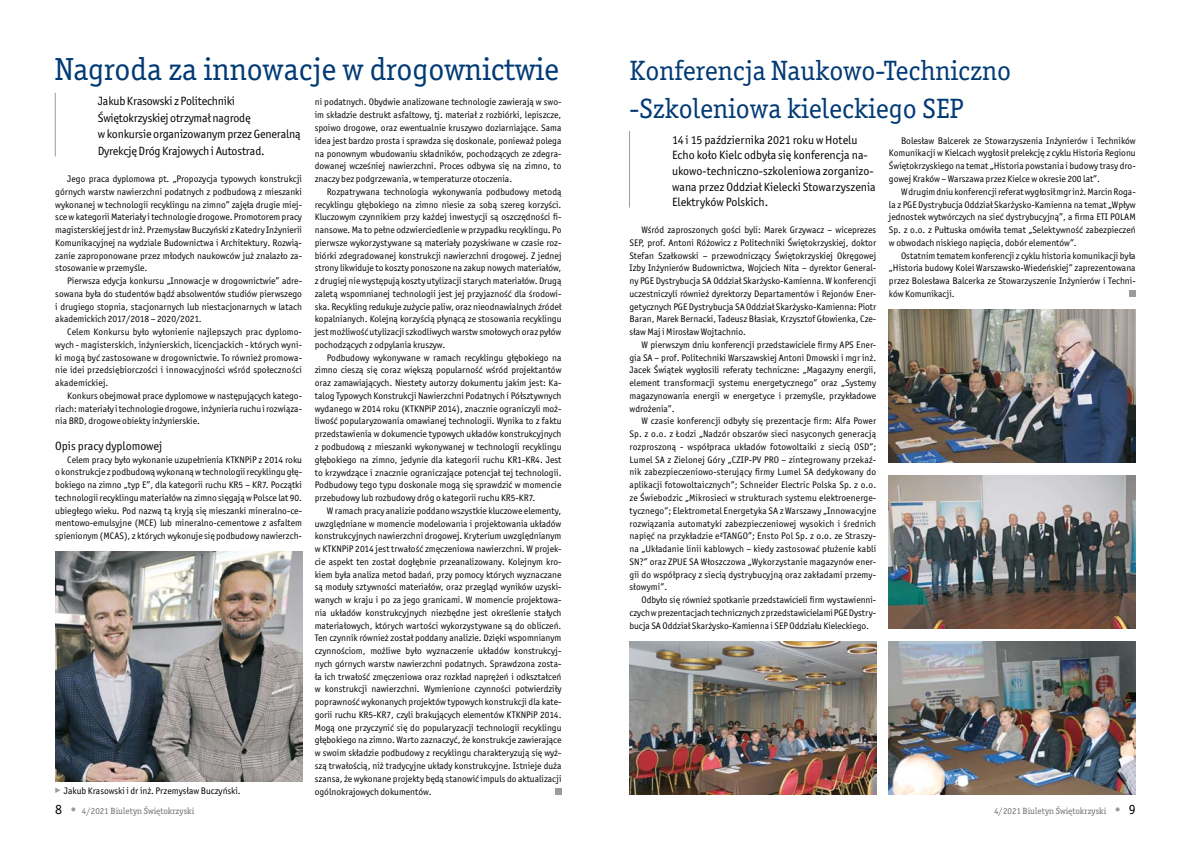
<style>
.page{position:relative;width:1191px;height:842px;background:#fff}
.page>*{position:absolute;margin:0;border:0;box-sizing:border-box;transform-origin:0 0}
.t1{font:32px "Officina Serif Itc TOT";color:#003a75}
.t2{font:28px/38.3px "Officina Serif Itc TOT";color:#003a75}
.t3{font:14px "Officina Sans Itc TOT";color:#000}
.t4{font:12px/15.6px "Officina Sans Itc TOT";color:#000}
.t5{font:9.5px/12.8px "Officina Sans Itc TOT";color:#000;text-align:justify}
.t6{font:9px "Officina Serif Itc TOT";color:#6f6f6f}
.s1{font-family:"Lucida Console";color:#9c9c9c}
</style>
<div class="page">
<svg style="left:71px;top:807px;width:4px;height:4px"></svg>
<svg style="left:1115px;top:807px;width:4px;height:4px"></svg>
<img style="left:889px;top:310px;width:246px;height:153px">
<img style="left:889px;top:641px;width:246px;height:153px">
<img style="left:629px;top:641px;width:247px;height:153px">
<img style="left:889px;top:475px;width:246px;height:153px">
<hr style="left:629px;top:131px;width:1px;height:76px;background:#9c9c9c">
<svg style="left:1129px;top:291px;width:6px;height:6px"></svg>
<img style="left:55px;top:552px;width:247px;height:230px">
<hr style="left:55px;top:93px;width:1px;height:63px;background:#9c9c9c">
<svg style="left:555px;top:788px;width:6px;height:6px"></svg>
<h1 class="t1" style="left:55px;top:51px;width:505px">Nagroda za innowacje w drogownictwie</h1>
<p class="t4" style="left:98px;top:93px;width:204px;line-height:16.5px">Jakub Krasowski z Politechniki Świętokrzyskiej otrzymał nagrodę wkonkursie organizowanym przez Generalną Dyrekcję Dróg Krajowych i Autostrad.</p>
<p class="t5" style="left:315px;top:96px;width:248px">ni podatnych. Obydwie analizowane technologie zawierają w swo&shy;im składzie destrukt asfaltowy, tj. materiał z rozbiórki, lepiszcze, spoiwo drogowe, oraz ewentualnie kruszywo doziarniające. Sama idea jest bardzo prosta i sprawdza się doskonale, ponieważ polega na ponownym wbudowaniu składników, pochodzących ze zdegra&shy;dowanej wcześniej nawierzchni. Proces odbywa się na zimno, to znaczy bez podgrzewania, w temperaturze otoczenia.</p>
<p class="t5" style="left:315px;top:185px;width:248px;text-indent:12px">Rozpatrywana technologia wykonywania podbudowy metodą recyklingu głębokiego na zimno niesie za sobą szereg korzyści.<br>Kluczowym czynnikiem przy każdej inwestycji są oszczędności fi&shy;nansowe. Ma to pełne odzwierciedlenie w przypadku recyklingu. Po pierwsze wykorzystywane są materiały pozyskiwane w czasie roz&shy;biórki zdegradowanej konstrukcji nawierzchni drogowej. Z jednej strony likwiduje to koszty ponoszone na zakup nowych materiałów, z drugiej nie występują koszty utylizacji starych materiałów. Drugą zaletą wspomnianej technologii jest jej przyjazność dla środowi&shy;ska. Recykling redukuje zużycie paliw, oraz nieodnawialnych źródeł kopalnianych. Kolejną korzyścią płynącą ze stosowania recyklingu jest możliwość utylizacji szkodliwych warstw smołowych oraz pyłów pochodzących z odpylania kruszyw.</p>
<p class="t5" style="left:315px;top:351px;width:248px;text-indent:12px">Podbudowy wykonywane w ramach recyklingu głębokiego na zimno cieszą się coraz większą popularność wśród projektantów oraz zamawiających. Niestety autorzy dokumentu jakim jest: Ka&shy;talog Typowych Konstrukcji Nawierzchni Podatnych i Półsztywnych wydanego w 2014 roku (KTKNPiP 2014), znacznie ograniczyli moż&shy;liwość popularyzowania omawianej technologii. Wynika to z faktu przedstawienia w dokumencie typowych układów konstrukcyjnych z podbudową z mieszanki wykonywanej w technologii recyklingu głębokiego na zimno, jedynie dla kategorii ruchu KR1-KR4. Jest to krzywdzące i znacznie ograniczające potencjał tej technologii.<br>Podbudowy tego typu doskonale mogą się sprawdzić w momencie przebudowy lub rozbudowy dróg o kategorii ruchu KR5-KR7.</p>
<p class="t5" style="left:315px;top:504px;width:248px;text-indent:12px">W ramach pracy analizie poddano wszystkie kluczowe elementy, uwzględniane w momencie modelowania i projektowania układów konstrukcyjnych nawierzchni drogowej. Kryterium uwzględnianym w KTKNPiP 2014 jest trwałość zmęczeniowa nawierzchni. W projek&shy;cie aspekt ten został dogłębnie przeanalizowany. Kolejnym kro&shy;kiem była analiza metod badań, przy pomocy których wyznaczane są moduły sztywności materiałów, oraz przegląd wyników uzyski&shy;wanych w kraju i po za jego granicami. W momencie projektowa&shy;nia układów konstrukcyjnych niezbędne jest określenie stałych materiałowych, których wartości wykorzystywane są do obliczeń.<br>Ten czynnik również został poddany analizie. Dzięki wspomnianym czynnościom, możliwe było wyznaczenie układów konstrukcyj&shy;nych górnych warstw nawierzchni podatnych. Sprawdzona zosta&shy;ła ich trwałość zmęczeniowa oraz rozkład naprężeń i odkształceń w konstrukcji nawierzchni. Wymienione czynności potwierdziły poprawność wykonanych projektów typowych konstrukcji dla kate&shy;gorii ruchu KR5-KR7, czyli brakujących elementów KTKNPiP 2014.<br>Mogą one przyczynić się do popularyzacji technologii recyklingu głębokiego na zimno. Warto zaznaczyć, że konstrukcje zawierające w swoim składzie podbudowy z recyklingu charakteryzują się wyż&shy;szą trwałością, niż tradycyjne układy konstrukcyjne. Istnieje duża szansa, że wykonane projekty będą stanowić impuls do aktualizacji</p>
<p class="t5" style="left:55px;top:785px;width:187px"><span class="s1">►</span> Jakub Krasowski i dr inż. Przemysław Buczyński.</p>
<p class="t5" style="left:315px;top:785px;width:118px">ogólnokrajowych dokumentów.</p>
<p class="t5" style="left:55px;top:172px;width:248px;text-indent:12px">Jego praca dyplomowa pt. „Propozycja typowych konstrukcji górnych warstw nawierzchni podatnych z podbudową z mieszanki wykonanej w technologii recyklingu na zimno” zajęła drugie miej&shy;sce wkategorii Materiały itechnologie drogowe. Promotorem pracy magisterskiej jest dr inż. Przemysław Buczyński z Katedry Inżynierii Komunikacyjnej na wydziale Budownictwa i Architektury. Rozwią&shy;zanie zaproponowane przez młodych naukowców już znalazło za&shy;stosowanie w przemyśle.</p>
<p class="t5" style="left:55px;top:275px;width:248px;text-indent:12px">Pierwsza edycja konkursu „Innowacje w drogownictwie” adre&shy;sowana była do studentów bądź absolwentów studiów pierwszego i drugiego stopnia, stacjonarnych lub niestacjonarnych w latach akademickich 2017/2018 – 2020/2021.</p>
<p class="t5" style="left:55px;top:326px;width:248px;text-indent:12px">Celem Konkursu było wyłonienie najlepszych prac dyplomo&shy;wych - magisterskich, inżynierskich, licencjackich - których wyni&shy;ki mogą być zastosowane w drogownictwie. To również promowa&shy;nie idei przedsiębiorczości i innowacyjności wśród społeczności akademickiej.</p>
<p class="t5" style="left:55px;top:389px;width:248px;text-indent:12px">Konkurs obejmował prace dyplomowe w następujących katego&shy;riach: materiały itechnologie drogowe, inżynieria ruchu irozwiąza&shy;nia BRD, drogowe obiekty inżynierskie.</p>
<p class="t4" style="left:55px;top:438px;width:109px">Opis pracy dyplomowej</p>
<p class="t5" style="left:55px;top:453px;width:248px;text-indent:12px">Celem pracy było wykonanie uzupełnienia KTKNPiP z 2014 roku o konstrukcje z podbudową wykonaną wtechnologii recyklingu głę&shy;bokiego na zimno „typ E”, dla kategorii ruchu KR5 – KR7. Początki technologii recyklingu materiałów na zimno sięgają wPolsce lat 90. ubiegłego wieku. Pod nazwą tą kryją się mieszanki mineralno-ce&shy;mentowo-emulsyjne (MCE) lub mineralno-cementowe z asfaltem spienionym (MCAS), z których wykonuje się podbudowy nawierzch-</p>
<h2 class="t2" style="left:629px;top:52px;width:383px">Konferencja Naukowo-Techniczno -Szkoleniowa kieleckiego SEP</h2>
<p class="t4" style="left:672px;top:132px;width:205px">14 i 15 października 2021 roku w Hotelu Echo koło Kielc odbyła się konferencja na&shy;ukowo-techniczno-szkoleniowa zorganizo&shy;wana przez Oddział Kielecki Stowarzyszenia Elektryków Polskich.</p>
<p class="t5" style="left:889px;top:134px;width:248px;text-indent:12px">Bolesław Balcerek ze Stowarzyszenia Inżynierów i Techników Komunikacji w Kielcach wygłosił prelekcję z cyklu Historia Regionu Świętokrzyskiego na temat „Historia powstania i budowy trasy dro&shy;gowej Kraków – Warszawa przez Kielce w okresie 200 lat”.</p>
<p class="t5" style="left:889px;top:185px;width:248px;text-indent:12px">Wdrugim dniu konferencji referat wygłosił mgr inż. Marcin Roga&shy;la z PGE Dystrybucja Oddział Skarżysko-Kamienna na temat „Wpływ jednostek wytwórczych na sieć dystrybucyjną”, a firma ETI POLAM Sp. z o.o. z Pułtuska omówiła temat „Selektywność zabezpieczeń w obwodach niskiego napięcia, dobór elementów”.</p>
<p class="t5" style="left:889px;top:249px;width:248px;text-indent:12px">Ostatnim tematem konferencji z cyklu historia komunikacji była „Historia budowy Kolei Warszawsko-Wiedeńskiej” zaprezentowana przez Bolesława Balcerka ze Stowarzyszenie Inżynierów i Techni&shy;ków Komunikacji.</p>
<p class="t5" style="left:629px;top:223px;width:248px;text-indent:12px">Wśród zaproszonych gości byli: Marek Grzywacz – wiceprezes SEP, prof. Antoni Różowicz z Politechniki Świętokrzyskiej, doktor Stefan Szałkowski – przewodniczący Świętokrzyskiej Okręgowej Izby Inżynierów Budownictwa, Wojciech Nita – dyrektor General&shy;ny PGE Dystrybucja SA Oddział Skarżysko-Kamienna. W konferencji uczestniczyli również dyrektorzy Departamentów i Rejonów Ener&shy;getycznych PGE Dystrybucja SA Oddział Skarżysko-Kamienna: Piotr Baran, Marek Bernacki, Tadeusz Błasiak, Krzysztof Głowienka, Cze&shy;sław Maj i Mirosław Wojtachnio.</p>
<p class="t5" style="left:629px;top:338px;width:248px;text-indent:12px">W pierwszym dniu konferencji przedstawiciele firmy APS Ener&shy;gia SA – prof. Politechniki Warszawskiej Antoni Dmowski i mgr inż.<br>Jacek Świątek wygłosili referaty techniczne: „Magazyny energii, element transformacji systemu energetycznego” oraz „Systemy magazynowania energii w energetyce i przemyśle, przykładowe wdrożenia”.</p>
<p class="t5" style="left:629px;top:415px;width:248px;text-indent:12px">W czasie konferencji odbyły się prezentacje firm: Alfa Power Sp. z o.o. z Łodzi „Nadzór obszarów sieci nasyconych generacją rozproszoną - współpraca układów fotowoltaiki z siecią OSD”; Lumel SA z Zielonej Góry „CZIP-PV PRO – zintegrowany przekaź&shy;nik zabezpieczeniowo-sterujący firmy Lumel SA dedykowany do aplikacji fotowoltaicznych”; Schneider Electric Polska Sp. z o.o. ze Świebodzic „Mikrosieci w strukturach systemu elektroenerge&shy;tycznego”; Elektrometal Energetyka SA zWarszawy „Innowacyjne rozwiązania automatyki zabezpieczeniowej wysokich i średnich napięć na przykładzie e²TANGO”; Ensto Pol Sp. z o.o. ze Straszy&shy;na „Układanie linii kablowych – kiedy zastosować płużenie kabli SN?” oraz ZPUE SA Włoszczowa „Wykorzystanie magazynów ener&shy;gii do współpracy z siecią dystrybucyjną oraz zakładami przemy&shy;słowymi”.</p>
<p class="t5" style="left:629px;top:593px;width:248px;text-indent:12px">Odbyło się również spotkanie przedstawicieli firm wystawienni&shy;czych wprezentacjach technicznych zprzedstawicielami PGE Dystry&shy;bucja SA Oddział Skarżysko-Kamienna i SEP Oddziału Kieleckiego.</p>
<h3 class="t3" style="left:55px;top:801px;width:8px">8</h3>
<p class="t6" style="left:82px;top:806px;width:114px">4/2021 Biuletyn Świętokrzyski</p>
<p class="t6" style="left:994px;top:805px;width:114px">4/2021 Biuletyn Świętokrzyski</p>
<h3 class="t3" style="left:1128px;top:801px;width:8px">9</h3>
</div>
